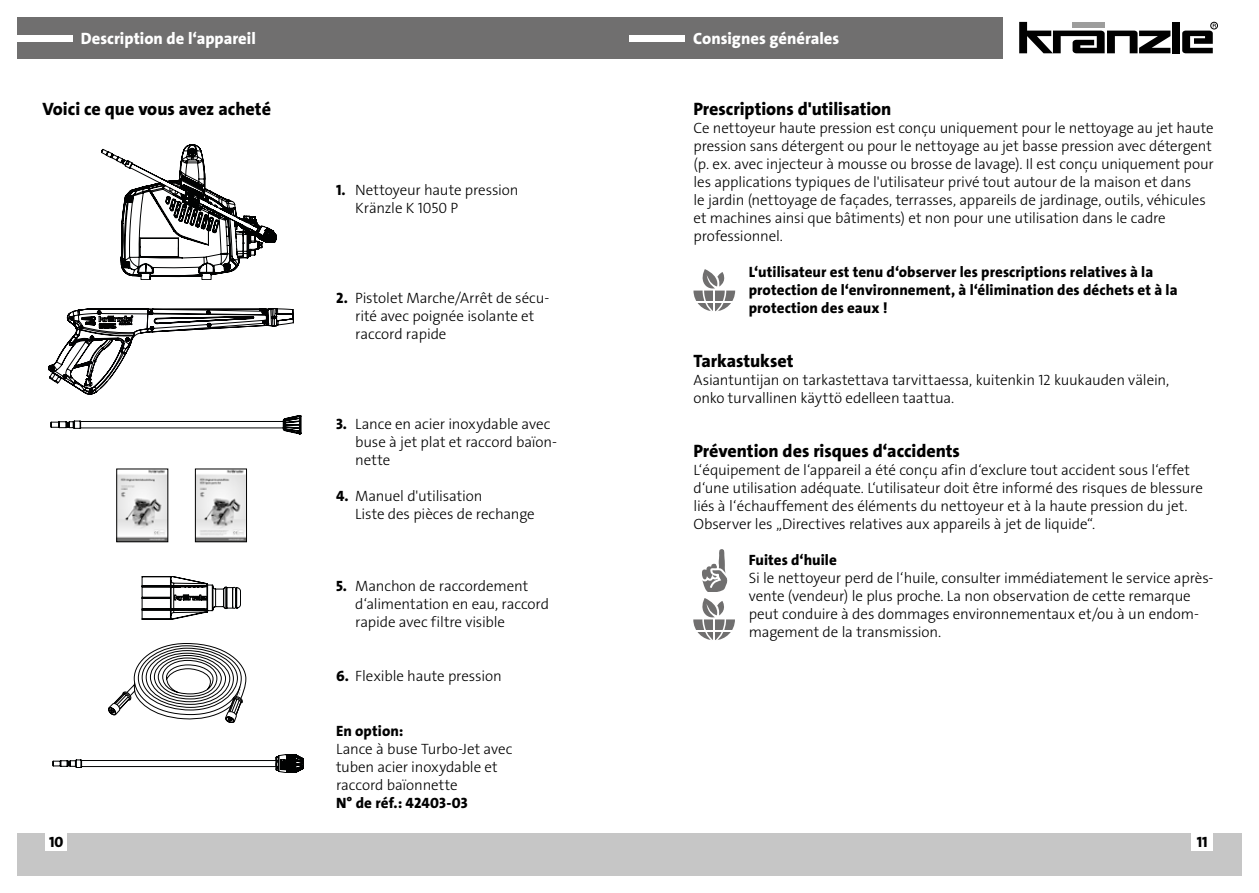
<style>
.page{position:relative;width:1259px;height:893px;background:#fff}
.page>*{position:absolute;margin:0;border:0;box-sizing:border-box;transform-origin:0 0}
.t1{font:18px "The Sans LP8 Ex Bld";letter-spacing:-.005em;color:#000}
.t2{font:16.5px "The Sans LP8 Ex Bld";color:#fff}
.t3{font:15px/18px "The Sans LP3 Lig";letter-spacing:-.01em;color:#000}
.t4{font:15px/18px "The Sans LP8 Ex Bld";letter-spacing:.005em;color:#000}
.s1{font-family:"The Sans LP8 Ex Bld"}
</style>
<div class="page">
<div style="left:629px;top:833px;width:613px;height:43px;background:#c6c6c6"></div>
<div style="left:17px;top:833px;width:612px;height:43px;background:#c6c6c6"></div>
<div style="left:1191px;top:833px;width:22px;height:18px;background:#fff"></div>
<div style="left:46px;top:833px;width:21px;height:18px;background:#fff"></div>
<div style="left:17px;top:17px;width:985px;height:41px;background:#706f6f"></div>
<div style="left:17px;top:35px;width:55px;height:6px;background:#fff"></div>
<div style="left:629px;top:35px;width:56px;height:6px;background:#fff"></div>
<svg style="left:1019px;top:22px;width:151px;height:31px"></svg>
<div style="left:1172px;top:22px;width:7px;height:31px;background:#000"></div>
<div style="left:1210px;top:22px;width:7px;height:7px;border:1px solid #000;border-radius:50%"></div>
<svg style="left:1182px;top:24px;width:34px;height:29px"></svg>
<svg style="left:693px;top:598px;width:42px;height:42px"></svg>
<svg style="left:693px;top:269px;width:42px;height:43px"></svg>
<svg style="left:702px;top:549px;width:26px;height:43px"></svg>
<svg style="left:142px;top:576px;width:99px;height:44px"></svg>
<svg style="left:53px;top:754px;width:251px;height:19px"></svg>
<svg style="left:51px;top:416px;width:250px;height:18px"></svg>
<svg style="left:108px;top:643px;width:138px;height:80px"></svg>
<img style="left:118px;top:471px;width:48px;height:69px">
<div style="left:116px;top:469px;width:52px;height:73px;border:1px solid #000"></div>
<img style="left:197px;top:471px;width:48px;height:69px">
<div style="left:195px;top:469px;width:52px;height:73px;border:1px solid #000"></div>
<svg style="left:48px;top:308px;width:246px;height:86px"></svg>
<svg style="left:101px;top:144px;width:176px;height:136px"></svg>
<p class="t2" style="left:81px;top:28px;width:176px">Description de l‘appareil</p>
<p class="t2" style="left:693px;top:28px;width:148px">Consignes générales</p>
<p class="t1" style="left:43px;top:98px;width:230px">Voici ce que vous avez acheté</p>
<p class="t3" style="left:355px;top:181px;width:165px;text-indent:-19px"><span class="s1">1.</span> Nettoyeur haute pression<br>Kränzle K 1050 P</p>
<p class="t3" style="left:355px;top:289px;width:196px;text-indent:-19px"><span class="s1">2.</span> Pistolet Marche/Arrêt de sécu&shy;rité avec poignée isolante et raccord rapide</p>
<p class="t3" style="left:355px;top:415px;width:203px;text-indent:-19px"><span class="s1">3.</span> Lance en acier inoxydable avec buse à jet plat et raccord baïon&shy;nette</p>
<p class="t3" style="left:355px;top:487px;width:181px;text-indent:-19px"><span class="s1">4.</span> Manuel d'utilisation<br>Liste des pièces de rechange</p>
<p class="t3" style="left:355px;top:577px;width:195px;text-indent:-19px"><span class="s1">5.</span> Manchon de raccordement d‘alimentation en eau, raccord rapide avec filtre visible</p>
<p class="t3" style="left:336px;top:667px;width:167px"><span class="s1">6.</span> Flexible haute pression</p>
<p class="t4" style="left:336px;top:722px;width:69px">En option:</p>
<p class="t3" style="left:336px;top:740px;width:178px">Lance à buse Turbo-Jet avec tuben acier inoxydable et raccord baïonnette</p>
<p class="t4" style="left:336px;top:794px;width:133px">N° de réf.: 42403-03</p>
<p class="t1" style="left:693px;top:98px;width:199px">Prescriptions d'utilisation</p>
<p class="t3" style="left:693px;top:119px;width:522px">Ce nettoyeur haute pression est conçu uniquement pour le nettoyage au jet haute pression sans détergent ou pour le nettoyage au jet basse pression avec détergent (p. ex. avec injecteur à mousse ou brosse de lavage). Il est conçu uniquement pour les applications typiques de l'utilisateur privé tout autour de la maison et dans<br>le jardin (nettoyage de façades, terrasses, appareils de jardinage, outils, véhicules et machines ainsi que bâtiments) et non pour une utilisation dans le cadre professionnel.</p>
<p class="t4" style="left:749px;top:263px;width:430px">L‘utilisateur est tenu d‘observer les prescriptions relatives à la protection de l‘environnement, à l‘élimination des déchets et à la protection des eaux !</p>
<p class="t1" style="left:693px;top:350px;width:102px">Tarkastukset</p>
<p class="t3" style="left:693px;top:371px;width:477px">Asiantuntijan on tarkastettava tarvittaessa, kuitenkin 12 kuukauden välein, onko turvallinen käyttö edelleen taattua.</p>
<p class="t1" style="left:693px;top:440px;width:268px">Prévention des risques d‘accidents</p>
<p class="t3" style="left:693px;top:461px;width:511px">L‘équipement de l‘appareil a été conçu afin d‘exclure tout accident sous l‘effet d‘une utilisation adéquate. L‘utilisateur doit être informé des risques de blessure liés à l‘échauffement des éléments du nettoyeur et à la haute pression du jet.<br>Observer les „Directives relatives aux appareils à jet de liquide“.</p>
<p class="t4" style="left:749px;top:551px;width:90px">Fuites d‘huile</p>
<p class="t3" style="left:749px;top:569px;width:466px">Si le nettoyeur perd de l‘huile, consulter immédiatement le service après&shy;vente (vendeur) le plus proche. La non observation de cette remarque peut conduire à des dommages environnementaux et/ou à un endom&shy;magement de la transmission.</p>
<p class="t4" style="left:49px;top:833px;width:16px">10</p>
<p class="t4" style="left:1196px;top:833px;width:12px">11</p>
</div>
